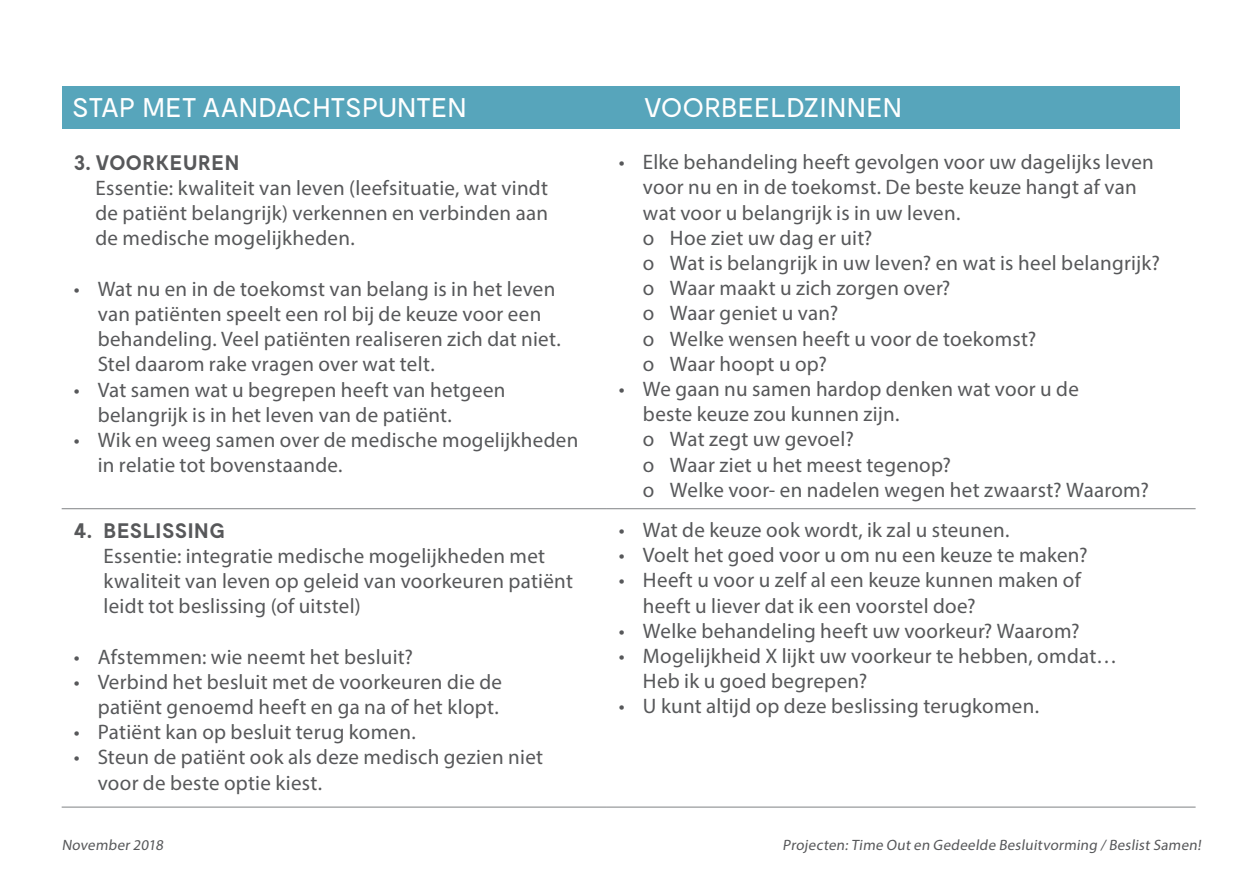
<style>
.page{position:relative;width:1259px;height:893px;background:#fff}
.page>*{position:absolute;margin:0;border:0;box-sizing:border-box;transform-origin:0 0}
.t1{font:27px "Moderat";color:#fff}
.t2{font:24px "Myriad Pro";letter-spacing:.03em;color:#fff}
.t3{font:21px/25.2px "Myriad Pro";letter-spacing:.015em;color:#57585a}
.t4{font:15px "Myriad Pro";color:#57585a}
.s1{font-family:"Moderat";font-weight:700}
</style>
<div class="page">
<hr style="left:62px;top:508px;width:545px;height:1px;background:#808285">
<hr style="left:607px;top:508px;width:588px;height:1px;background:#808285">
<hr style="left:62px;top:807px;width:545px;height:1px;background:#808285">
<hr style="left:607px;top:807px;width:588px;height:1px;background:#808285">
<div style="left:62px;top:86px;width:1117px;height:43px;background:#57a5bb"></div>
<p class="t1" style="left:72px;top:93px;width:396px">STAP MET AANDACHTSPUNTEN</p>
<p class="t1" style="left:644px;top:93px;width:260px">VOORBEELDZINNEN</p>
<p class="t2" style="left:79px;top:106px;width:331px">STAP MET AANDACHTSPUNTEN</p>
<p class="t2" style="left:619px;top:106px;width:211px">VOORBEELDZINNEN</p>
<p class="t3" style="left:95px;top:150px;width:454px;text-indent:-22px"><span class="s1">3. VOORKEUREN<br></span>Essentie: kwaliteit van leven (leefsituatie, wat vindt de patiënt belangrijk) verkennen en verbinden aan de medische mogelijkheden.</p>
<p class="t3" style="left:98px;top:276px;width:464px;text-indent:-24px">• Wat nu en in de toekomst van belang is in het leven van patiënten speelt een rol bij de keuze voor een behandeling. Veel patiënten realiseren zich dat niet.<br>Stel daarom rake vragen over wat telt.</p>
<p class="t3" style="left:98px;top:377px;width:409px;text-indent:-24px">• Vat samen wat u begrepen heeft van hetgeen belangrijk is in het leven van de patiënt.</p>
<p class="t3" style="left:98px;top:427px;width:482px;text-indent:-24px">• Wik en weeg samen over de medische mogelijkheden in relatie tot bovenstaande.</p>
<p class="t3" style="left:643px;top:149px;width:512px;text-indent:-24px">• Elke behandeling heeft gevolgen voor uw dagelijks leven voor nu en in de toekomst. De beste keuze hangt af van wat voor u belangrijk is in uw leven.</p>
<p class="t3" style="left:643px;top:225px;width:231px">o Hoe ziet uw dag er uit?</p>
<p class="t3" style="left:643px;top:250px;width:518px">o Wat is belangrijk in uw leven? en wat is heel belangrijk?</p>
<p class="t3" style="left:643px;top:275px;width:309px">o Waar maakt u zich zorgen over?</p>
<p class="t3" style="left:643px;top:300px;width:197px">o Waar geniet u van?</p>
<p class="t3" style="left:643px;top:326px;width:395px">o Welke wensen heeft u voor de toekomst?</p>
<p class="t3" style="left:643px;top:351px;width:185px">o Waar hoopt u op?</p>
<p class="t3" style="left:643px;top:376px;width:437px;text-indent:-24px">• We gaan nu samen hardop denken wat voor u de beste keuze zou kunnen zijn.</p>
<p class="t3" style="left:643px;top:426px;width:212px">o Wat zegt uw gevoel?</p>
<p class="t3" style="left:643px;top:452px;width:310px">o Waar ziet u het meest tegenop?</p>
<p class="t3" style="left:643px;top:477px;width:507px">o Welke voor- en nadelen wegen het zwaarst? Waarom?</p>
<p class="t3" style="left:104px;top:518px;width:471px;text-indent:-30px"><span class="s1">4. BESLISSING<br></span>Essentie: integratie medische mogelijkheden met kwaliteit van leven op geleid van voorkeuren patiënt leidt tot beslissing (of uitstel)</p>
<p class="t3" style="left:74px;top:644px;width:341px">• Afstemmen: wie neemt het besluit?</p>
<p class="t3" style="left:74px;top:669px;width:430px;text-align:right">• Verbind het besluit met de voorkeuren die de patiënt genoemd heeft en ga na of het klopt.</p>
<p class="t3" style="left:74px;top:719px;width:344px">• Patiënt kan op besluit terug komen.</p>
<p class="t3" style="left:98px;top:744px;width:447px;text-indent:-24px">• Steun de patiënt ook als deze medisch gezien niet voor de beste optie kiest.</p>
<p class="t4" style="left:62px;top:835px;width:105px">November 2018</p>
<p class="t3" style="left:619px;top:517px;width:392px">• Wat de keuze ook wordt, ik zal u steunen.</p>
<p class="t3" style="left:619px;top:542px;width:470px">• Voelt het goed voor u om nu een keuze te maken?</p>
<p class="t3" style="left:643px;top:567px;width:439px;text-indent:-24px">• Heeft u voor u zelf al een keuze kunnen maken of heeft u liever dat ik een voorstel doe?</p>
<p class="t3" style="left:619px;top:618px;width:462px">• Welke behandeling heeft uw voorkeur? Waarom?</p>
<p class="t3" style="left:643px;top:643px;width:475px;text-indent:-24px">• Mogelijkheid X lijkt uw voorkeur te hebben, omdat…<br>Heb ik u goed begrepen?</p>
<p class="t3" style="left:619px;top:693px;width:422px">• U kunt altijd op deze beslissing terugkomen.</p>
<p class="t4" style="left:782px;top:836px;width:422px">Projecten:Time Out en Gedeelde Besluitvorming / Beslist Samen!</p>
</div>
